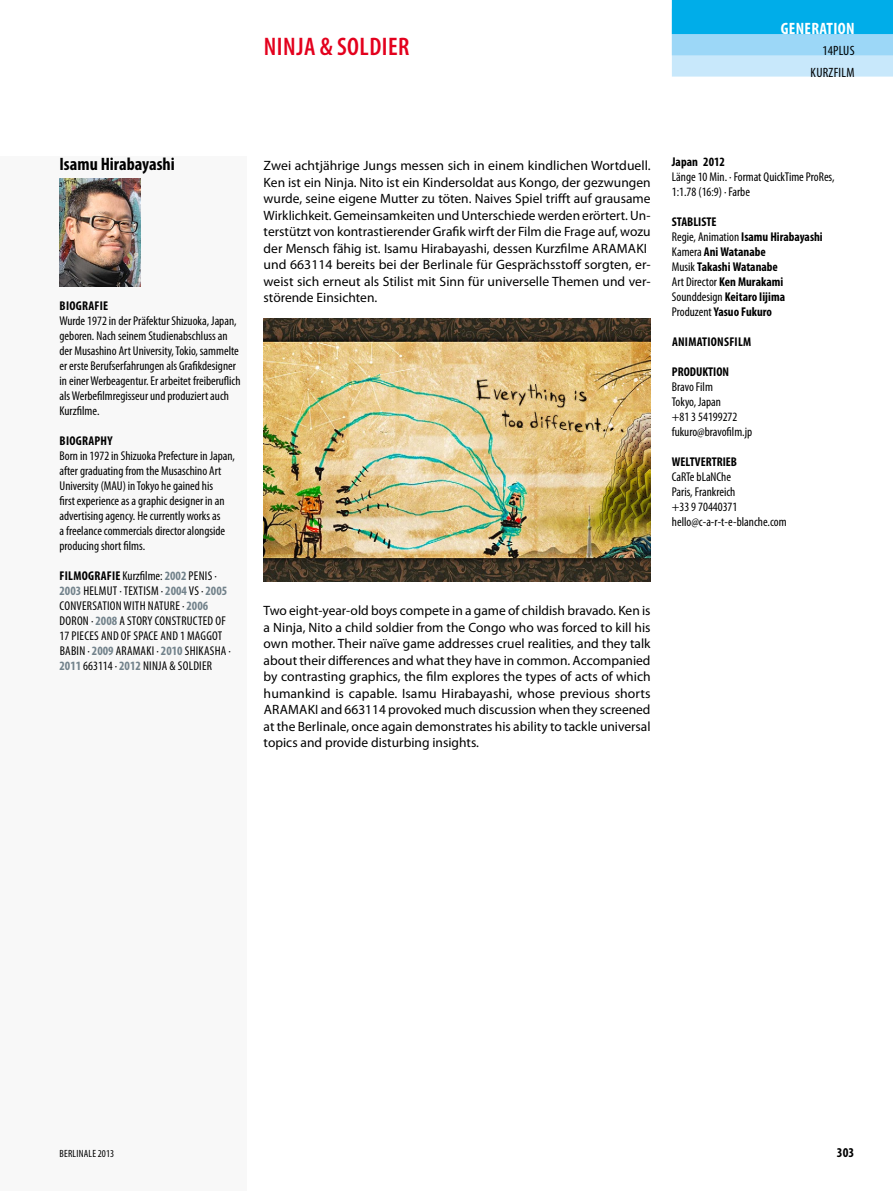
<style>
.page{position:relative;width:893px;height:1191px;background:#fff}
.page>*{position:absolute;margin:0;border:0;box-sizing:border-box;transform-origin:0 0}
.t1{font:600 condensed 25.5px "Myriad Pro";letter-spacing:.02em;color:#e3001d}
.t2{font:700 condensed 18px "Myriad Pro";color:#000}
.t3{font:700 condensed 16.5px "Myriad Pro";letter-spacing:.02em;color:#fff}
.t4{font:13.5px/16.5px "Myriad Pro";color:#000;text-align:justify}
.t5{font:condensed 13.5px "Myriad Pro";letter-spacing:.02em;color:#000}
.t6{font:700 condensed 13.5px "Myriad Pro";color:#000}
.t7{font:condensed 12.75px/15px "Myriad Pro";color:#000}
.t8{font:700 condensed 12.75px/15px "Myriad Pro";letter-spacing:.005em;color:#000}
.t9{font:700 condensed 12.75px "Myriad Pro";color:#72828b}
.t10{font:condensed 10.5px "Myriad Pro";letter-spacing:.02em;color:#000}
.s1{font-weight:700;color:#72828b}
.s2{font-weight:400;color:#000}
.s3{font-weight:400}
</style>
<div class="page">
<div style="left:0;top:156px;width:247px;height:1035px;background:#f8f8f8"></div>
<div style="left:672px;top:30px;width:221px;height:47px;background:#c8e8fb"></div>
<div style="left:672px;top:9px;width:221px;height:46px;background:#9cd7f7"></div>
<img style="left:264px;top:318px;width:387px;height:264px">
<img style="left:60px;top:178px;width:80px;height:109px">
<div style="left:672px;top:0;width:221px;height:34px;background:#00ade9"></div>
<p class="t3" style="left:781px;top:18px;width:75px">Generation</p>
<h1 class="t1" style="left:264px;top:31px;width:147px">NI NJA &amp; SOLDIER</h1>
<p class="t5" style="left:823px;top:43px;width:33px">14Plus</p>
<p class="t5" style="left:811px;top:64px;width:19px">Kurzfilm</p>
<h2 class="t2" style="left:60px;top:153px;width:117px">Isamu Hirabayashi</h2>
<p class="t8" style="left:60px;top:298px;width:29px">BIOGRAFIE</p>
<p class="t7" style="left:60px;top:313px;width:183px">Wurde 1972 in der Präfektur Shizuoka, Japan, geboren. Nach seinem Studienabschluss an der Musashino Art University, Tokio, sammelte er erste Berufserfahrungen als Grafikdesigner in einer Werbeagentur. Er arbeitet freiberuflich als Werbefilmregisseur und produziert auch Kurzfilme.</p>
<p class="t8" style="left:60px;top:433px;width:48px">BIOGRAPHY</p>
<p class="t7" style="left:60px;top:448px;width:177px">Born in 1972 in Shizuoka Prefecture in Japan, after graduating from the Musaschino Art University (MAU) in Tokyo he gained his<br>first experience as a graphic designer in an advertising agency. He currently works as<br>a freelance commercials director alongside producing short films.</p>
<p class="t8" style="left:60px;top:568px;width:41px">FILMOGRAFIE</p>
<p class="t7" style="left:123px;top:568px;width:77px">Kurzfilme: <span class="s1">2002</span> Penis</p>
<p class="t7" style="left:214px;top:568px;width:4px">·</p>
<p class="t7" style="left:60px;top:583px;width:85px"><span class="s1">2003</span> Helm ut · Textism</p>
<p class="t9" style="left:161px;top:583px;width:68px"><span class="s2">·</span> 2004 <span class="s2">VS ·</span> 2005</p>
<p class="t7" style="left:60px;top:598px;width:11px">Conversation</p>
<p class="t7" style="left:124px;top:598px;width:7px">with</p>
<p class="t7" style="left:148px;top:598px;width:62px">Nature · <span class="s1">2006</span></p>
<p class="t7" style="left:60px;top:613px;width:13px">Doron</p>
<p class="t7" style="left:91px;top:613px;width:75px">· <span class="s1">2008</span> A Story Constr</p>
<p class="t7" style="left:187px;top:613px;width:12px">ucted</p>
<p class="t7" style="left:216px;top:613px;width:6px">of</p>
<p class="t7" style="left:60px;top:628px;width:23px">17 Pieces</p>
<p class="t7" style="left:101px;top:628px;width:39px">and ofspace</p>
<p class="t7" style="left:160px;top:628px;width:41px">and 1 Maggot</p>
<p class="t7" style="left:60px;top:643px;width:12px">Babin</p>
<p class="t7" style="left:87px;top:643px;width:41px">· <span class="s1">2009</span> Aramaki</p>
<p class="t7" style="left:157px;top:643px;width:40px">· <span class="s1">2010</span> Shikasha</p>
<p class="t7" style="left:229px;top:643px;width:4px">·</p>
<p class="t7" style="left:60px;top:658px;width:95px"><span class="s1">2011</span> 663114 · <span class="s1">2012</span> Ninja</p>
<p class="t7" style="left:170px;top:658px;width:20px">&amp; Soldier</p>
<p class="t4" style="left:264px;top:157px;width:389px;text-align:left">Zwei achtjährige Jungs messen sich in einem kindlichen Wortduell.<br>Ken ist ein Ninja. Nito ist ein Kindersoldat aus Kongo, der gezwungen wurde, seine eigene Mutter zu töten. Naives Spiel trifft auf grausame Wirklichkeit. Gemeinsamkeiten und Unterschiede werden erörtert. Un&shy;terstützt von kontrastierender Grafik wirft der Film die Frage auf, wozu der Mensch fähig ist. Isamu Hirabayashi, dessen Kurzfilme Aramaki<br>und 663114 bereits bei der Berlinale für Gesprächsstoff sorgten, er&shy;weist sich erneut als Stilist mit Sinn für universelle Themen und ver&shy;störende Einsichten.</p>
<p class="t8" style="left:672px;top:154px;width:55px">Japan 2012</p>
<p class="t7" style="left:672px;top:169px;width:164px">Länge 10 Min. · Format QuickTime ProRes,<br>1:1.78 (16:9) · Farbe</p>
<p class="t8" style="left:672px;top:214px;width:152px">STABLISTE<br><span class="s3">Regie, Animation</span> Isamu Hirabayashi<br><span class="s3">Kamera</span> Ani Watanabe<br><span class="s3">Musik</span> Takashi Watanabe<br><span class="s3">Art Director</span> Ken Murakami<br><span class="s3">Sounddesign</span> Keitaro Iijima<br><span class="s3">Produzent</span> Yasuo Fukuro</p>
<p class="t8" style="left:672px;top:334px;width:80px">Animationsfilm</p>
<p class="t8" style="left:672px;top:364px;width:43px">PRODUKTION</p>
<p class="t7" style="left:672px;top:379px;width:82px">Bravo Film<br>Tokyo, Japan<br>+81 3 54199272 fukuro@bravofilm.jp</p>
<p class="t8" style="left:672px;top:454px;width:7px">WELTVERTRIE</p>
<p class="t8" style="left:731px;top:454px;width:8px">B</p>
<p class="t7" style="left:672px;top:469px;width:116px">CaRTe bLaNChe<br>Paris, Frankreich<br>+33 9 70440371 hello@c-a-r-t-e-blanche.com</p>
<p class="t4" style="left:264px;top:602px;width:389px">Two eight-year-old boys compete in a game of childish bravado. Ken is a Ninja, Nito a child soldier from the Congo who was forced to kill his own mother. Their naïve game addresses cruel realities, and they talk about their differences and what they have in common. Accompanied by contrasting graphics, the film explores the types of acts of which humankind is capable. Isamu Hirabayashi, whose previous shorts Aramaki</p>
<p class="t4" style="left:264px;top:701px;width:388px;text-indent:57px">and 663114 provoked much discussion when they screened at the Berlinale, once again demonstrates his ability to tackle universal topics and provide disturbing insights.</p>
<p class="t10" style="left:60px;top:1146px;width:56px">BERLINALE 2013</p>
<p class="t6" style="left:837px;top:1143px;width:19px">303</p>
</div>
